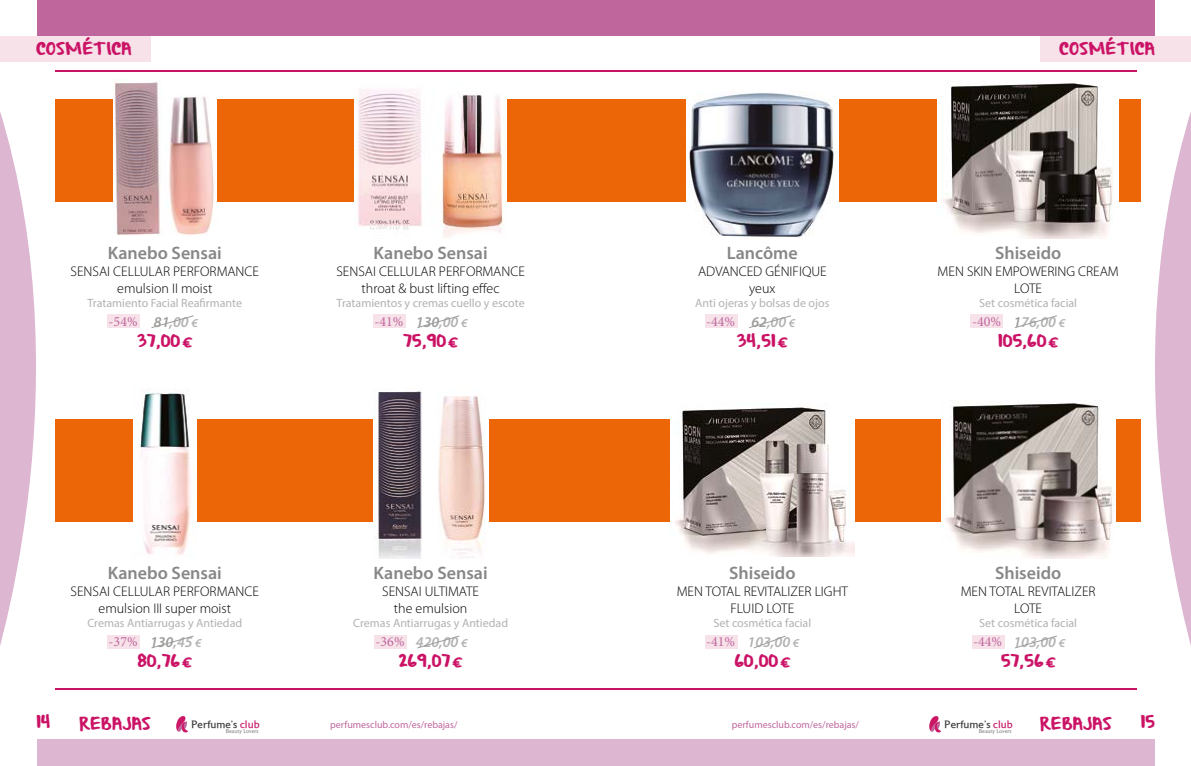
<style>
.page{position:relative;width:1191px;height:766px;background:#fff}
.page>*{position:absolute;margin:0;border:0;box-sizing:border-box;transform-origin:0 0}
.t1{font:600 18px "Myriad Pro";color:#878787}
.t2{font:italic 600 15px "Myriad Pro";color:#b3b2b2}
.t3{font:italic 600 15px "Myriad Pro";color:#9d9d9c}
.t4{font:300 14px/16.8px "Myriad Pro";color:#000;text-align:center}
.t5{font:14px "From Where You Are";color:#cb1366}
.t6{font:14px "Minion Pro";color:#bf669d}
.t7{font:14px "From Where You Are";letter-spacing:.02em;color:#cb1366}
.t8{font:12px "Myriad Pro";color:#b3b2b2}
.t9{font:10.6px "Astoria Roman";color:#3b3a39}
.t10{font:10px "Myriad Pro";color:#bf669d}
.t11{font:5.6px "Astoria Roman";color:#89878a;scale:.95 1}
.s1{color:#9d9d9c}
.s2{font-size:12px}
.s3{font-size:10px}
.s4{color:#b3b2b2}
.s5{font-size:12px;color:#b3b2b2}
.s6{color:#c41766}
</style>
<div class="page">
<svg style="left:929px;top:716px;width:12px;height:16px"></svg>
<svg style="left:176px;top:716px;width:12px;height:16px"></svg>
<div style="left:36px;top:0;width:1118px;height:36px;background:#bf669d"></div>
<div style="left:36px;top:739px;width:1118px;height:26px;background:#ddb6d1"></div>
<svg style="left:0;top:112px;width:36px;height:534px;fill:#ddb6d1"></svg>
<svg style="left:1097px;top:112px;width:94px;height:534px"></svg>
<div style="left:55px;top:419px;width:540px;height:103px;background:#ec6608"></div>
<div style="left:55px;top:99px;width:540px;height:103px;background:#ec6608"></div>
<div style="left:595px;top:99px;width:546px;height:103px;background:#ec6608"></div>
<svg style="left:151px;top:315px;width:43px;height:13px"></svg>
<svg style="left:151px;top:635px;width:43px;height:14px"></svg>
<svg style="left:417px;top:315px;width:43px;height:13px"></svg>
<div style="left:108px;top:314px;width:32px;height:14px;background:#f7e2e9"></div>
<div style="left:108px;top:634px;width:32px;height:14px;background:#f7e2e9"></div>
<div style="left:373px;top:314px;width:32px;height:14px;background:#f7e2e9"></div>
<svg style="left:417px;top:635px;width:43px;height:14px"></svg>
<div style="left:374px;top:634px;width:32px;height:14px;background:#f7e2e9"></div>
<img style="left:114px;top:80px;width:102px;height:156px">
<div style="left:595px;top:419px;width:546px;height:103px;background:#ec6608"></div>
<img style="left:354px;top:89px;width:153px;height:149px">
<img style="left:134px;top:388px;width:62px;height:167px">
<img style="left:373px;top:390px;width:115px;height:168px">
<hr style="left:55px;top:688px;width:1081px;height:1px;background:#cb1366">
<hr style="left:55px;top:70px;width:1081px;height:2px;background:#cb1366">
<div style="left:1040px;top:36px;width:151px;height:25px;background:#f7e2e9"></div>
<div style="left:0;top:36px;width:151px;height:25px;background:#f7e2e9"></div>
<svg style="left:749px;top:315px;width:42px;height:13px"></svg>
<svg style="left:1014px;top:315px;width:43px;height:13px"></svg>
<div style="left:705px;top:314px;width:32px;height:14px;background:#f7e2e9"></div>
<div style="left:971px;top:314px;width:32px;height:14px;background:#f7e2e9"></div>
<svg style="left:753px;top:635px;width:33px;height:14px"></svg>
<div style="left:705px;top:634px;width:32px;height:14px;background:#f7e2e9"></div>
<svg style="left:1015px;top:635px;width:42px;height:14px"></svg>
<div style="left:972px;top:634px;width:32px;height:14px;background:#f7e2e9"></div>
<img style="left:686px;top:92px;width:152px;height:146px">
<img style="left:937px;top:81px;width:181px;height:157px">
<img style="left:670px;top:404px;width:184px;height:152px">
<img style="left:941px;top:400px;width:174px;height:158px">
<p class="t5" style="left:36px;top:42px;width:97px">COSMÉT ICA</p>
<p class="t5" style="left:1059px;top:42px;width:97px">COSMÉT ICA</p>
<p class="t1" style="left:108px;top:241px;width:116px">Kanebo Sensai</p>
<p class="t4" style="left:71px;top:263px;width:190px">SENSAI CELLULAR PERFORMANCE emulsion II moist</p>
<p class="t8" style="left:87px;top:295px;width:156px">Tratamiento Facial Reafirmante</p>
<p class="t2" style="left:154px;top:312px;width:45px"><span class="s1">81</span>,00 <span class="s2">€</span></p>
<p class="t5" style="left:137px;top:334px;width:57px">37,00 <span class="s3">€</span></p>
<p class="t6" style="left:109px;top:312px;width:31px">-54%</p>
<p class="t1" style="left:373px;top:241px;width:116px">Kanebo Sensai</p>
<p class="t4" style="left:336px;top:263px;width:190px">SENSAI CELLULAR PERFORMANCE throat &amp; bust lifting effec</p>
<p class="t8" style="left:336px;top:295px;width:190px">Tratamientos y cremas cuello y escote</p>
<p class="t3" style="left:416px;top:312px;width:53px">130<span class="s4">,00</span> <span class="s5">€</span></p>
<p class="t5" style="left:403px;top:334px;width:57px">75,90 <span class="s3">€</span></p>
<p class="t6" style="left:374px;top:312px;width:31px">-41%</p>
<p class="t1" style="left:995px;top:241px;width:68px">Shiseido</p>
<p class="t4" style="left:937px;top:263px;width:183px">MEN SKIN EMPOWERING CREAM<br>LOTE</p>
<p class="t8" style="left:979px;top:295px;width:99px">Set cosmética facial</p>
<p class="t2" style="left:1013px;top:312px;width:53px"><span class="s1">1</span>76,00 <span class="s2">€</span></p>
<p class="t5" style="left:997px;top:334px;width:62px">105,60 <span class="s3">€</span></p>
<p class="t1" style="left:727px;top:241px;width:72px">Lancôme</p>
<p class="t4" style="left:698px;top:263px;width:130px">ADVANCED GÉNIFIQUE yeux</p>
<p class="t8" style="left:695px;top:295px;width:136px">Anti ojeras y bolsas de ojos</p>
<p class="t2" style="left:751px;top:312px;width:45px"><span class="s1">62</span>,00 <span class="s2">€</span></p>
<p class="t5" style="left:737px;top:334px;width:52px">34,51 <span class="s3">€</span></p>
<p class="t6" style="left:706px;top:312px;width:31px">-44%</p>
<p class="t6" style="left:972px;top:312px;width:31px">-40%</p>
<p class="t1" style="left:108px;top:561px;width:116px">Kanebo Sensai</p>
<p class="t4" style="left:71px;top:583px;width:190px">SENSAI CELLULAR PERFORMANCE emulsion III super moist</p>
<p class="t8" style="left:87px;top:615px;width:156px">Cremas Antiarrugas y Antiedad</p>
<p class="t3" style="left:150px;top:632px;width:53px">130<span class="s4">,45</span> <span class="s5">€</span></p>
<p class="t5" style="left:137px;top:654px;width:56px">80,76 <span class="s3">€</span></p>
<p class="t6" style="left:109px;top:632px;width:31px">-37%</p>
<p class="t1" style="left:373px;top:561px;width:116px">Kanebo Sensai</p>
<p class="t4" style="left:382px;top:583px;width:98px">SENSAI ULTIMATE the emulsion</p>
<p class="t8" style="left:353px;top:615px;width:156px">Cremas Antiarrugas y Antiedad</p>
<p class="t2" style="left:416px;top:632px;width:53px">420,00 <span class="s2">€</span></p>
<p class="t5" style="left:399px;top:654px;width:65px">269,07 <span class="s3">€</span></p>
<p class="t6" style="left:375px;top:632px;width:31px">-36%</p>
<p class="t1" style="left:729px;top:561px;width:68px">Shiseido</p>
<p class="t4" style="left:676px;top:583px;width:173px">MEN TOTAL REVITALIZER LIGHT<br>FLUID LOTE</p>
<p class="t8" style="left:713px;top:615px;width:99px">Set cosmética facial</p>
<p class="t2" style="left:747px;top:632px;width:53px">103,00 <span class="s2">€</span></p>
<p class="t5" style="left:734px;top:654px;width:57px">60,00 <span class="s3">€</span></p>
<p class="t6" style="left:706px;top:632px;width:31px">-41%</p>
<p class="t1" style="left:995px;top:561px;width:68px">Shiseido</p>
<p class="t4" style="left:960px;top:583px;width:136px">MEN TOTAL REVITALIZER<br>LOTE</p>
<p class="t8" style="left:979px;top:615px;width:99px">Set cosmética facial</p>
<p class="t2" style="left:1013px;top:632px;width:53px">103,00 <span class="s2">€</span></p>
<p class="t5" style="left:1000px;top:654px;width:56px">57,56 <span class="s3">€</span></p>
<p class="t6" style="left:973px;top:632px;width:31px">-44%</p>
<p class="t5" style="left:36px;top:715px;width:16px">14</p>
<p class="t7" style="left:79px;top:716px;width:73px">REBAJAS</p>
<p class="t9" style="left:191px;top:718px;width:70px">Perfume’s <span class="s6">club</span></p>
<p class="t11" style="left:226px;top:727px;width:36px">Beauty Lovers</p>
<p class="t10" style="left:330px;top:718px;width:129px">perfumesclub.com/es/rebajas/</p>
<p class="t10" style="left:731px;top:718px;width:129px">perfumesclub.com/es/rebajas/</p>
<p class="t9" style="left:944px;top:718px;width:70px">Perfume’s <span class="s6">club</span></p>
<p class="t11" style="left:979px;top:727px;width:36px">Beauty Lovers</p>
<p class="t7" style="left:1040px;top:716px;width:73px">REBAJAS</p>
<p class="t5" style="left:1140px;top:715px;width:16px">15</p>
</div>
